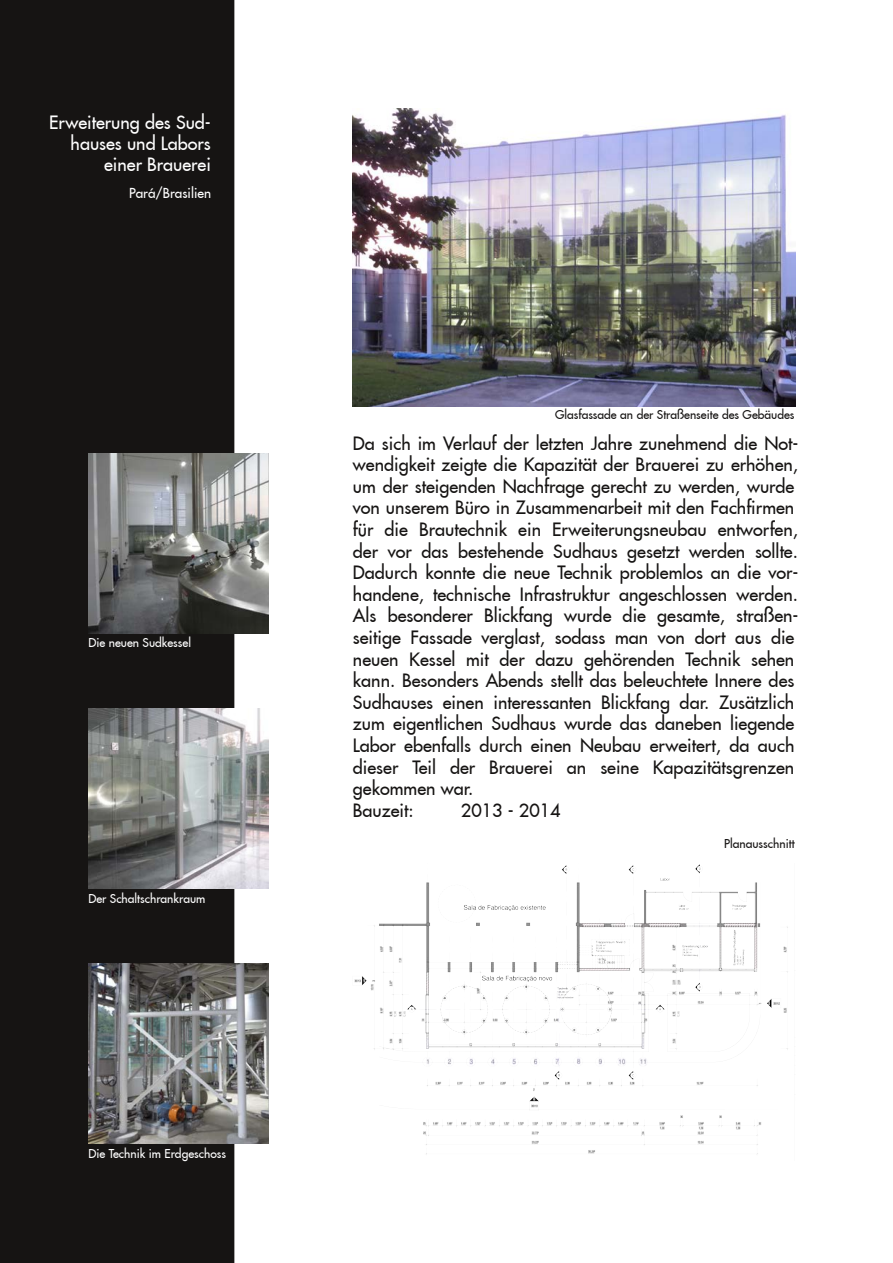
<style>
.page{position:relative;width:893px;height:1263px;background:#fff}
.page>*{position:absolute;margin:0;border:0;box-sizing:border-box;transform-origin:0 0}
.t1{font:18px/21.6px "Fujiyama 2";color:#161413}
.t2{font:18px/21px "Fujiyama 2";color:#fff;text-align:right}
.t3{font:13.5px "Fujiyama 2";color:#fff}
.t4{font:12px "Fujiyama 2";color:#fff}
.t5{font:12px "Fujiyama 2";color:#161413}
</style>
<div class="page">
<div style="left:0;top:0;width:234px;height:1263px;background:#161413"></div>
<img style="left:88px;top:453px;width:180px;height:180px">
<img style="left:88px;top:708px;width:180px;height:180px">
<img style="left:88px;top:963px;width:180px;height:180px">
<img style="left:353px;top:108px;width:442px;height:298px">
<img style="left:354px;top:864px;width:434px;height:290px">
<p class="t2" style="left:49px;top:112px;width:163px">Erweiterung des Sud&shy;hauses und Labors einer Brauerei</p>
<p class="t3" style="left:129px;top:185px;width:84px">Pará/Brasilien</p>
<p class="t4" style="left:88px;top:635px;width:104px">Die neuen Sudkessel</p>
<p class="t4" style="left:88px;top:890px;width:118px">Der Schaltschrankraum</p>
<p class="t4" style="left:88px;top:1145px;width:139px">Die Technik im Erdgeschoss</p>
<p class="t5" style="left:555px;top:407px;width:241px">Glasfassade an der Straßenseite des Gebäudes</p>
<p class="t1" style="left:353px;top:432px;width:447px">Da sich im Verlauf der letzten Jahre zunehmend die Not&shy;wendigkeit zeigte die Kapazität der Brauerei zu erhöhen, um der steigenden Nachfrage gerecht zu werden, wurde von unserem Büro in Zusammenarbeit mit den Fachfirmen für die Brautechnik ein Erweiterungsneubau entworfen, der vor das bestehende Sudhaus gesetzt werden sollte.<br>Dadurch konnte die neue Technik problemlos an die vor&shy;handene, technische Infrastruktur angeschlossen werden.<br>Als besonderer Blickfang wurde die gesamte, straßen&shy;seitige Fassade verglast, sodass man von dort aus die neuen Kessel mit der dazu gehörenden Technik sehen kann. Besonders Abends stellt das beleuchtete Innere des Sudhauses einen interessanten Blickfang dar. Zusätzlich zum eigentlichen Sudhaus wurde das daneben liegende Labor ebenfalls durch einen Neubau erweitert, da auch dieser Teil der Brauerei an seine Kapazitätsgrenzen gekommen war.<br>Bauzeit:</p>
<p class="t1" style="left:461px;top:799px;width:101px">2013 - 2014</p>
<p class="t5" style="left:724px;top:836px;width:72px">Planausschnitt</p>
</div>
